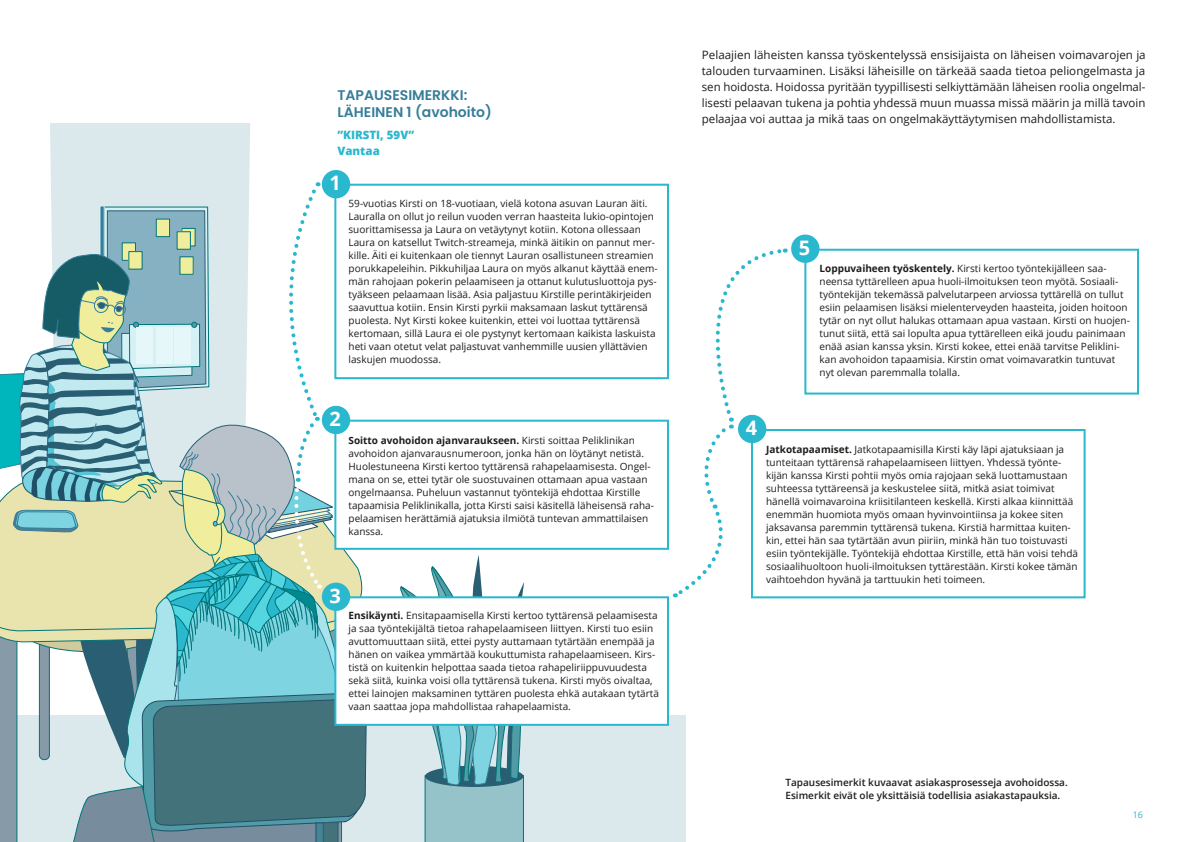
<style>
.page{position:relative;width:1191px;height:842px;background:#fff}
.page>*{position:absolute;margin:0;border:0;box-sizing:border-box;transform-origin:0 0}
.t1{font:700 20px "Open Sans";color:#fff}
.Tapausesimerkki{font:600 14px "Poppins";color:#367d99}
.p_11_5_pt{font:11.5px/16px "Open Sans";color:#1d1d1b;text-align:justify}
.P_11_5_extrabold{font:800 11.5px "Open Sans";color:#29b8cd}
.p_10_pt{font:10px/13px "Open Sans";color:#1d1d1b}
.Kuvatxt{font:600 10px/13px "Open Sans";color:#1d1d1b}
.t2{font:9px "Open Sans";color:#29b8cd}
.s1{font-weight:700}
</style>
<div class="page">
<div style="left:0;top:715px;width:685px;height:127px;background:#dbe9ed"></div>
<div style="left:50px;top:123px;width:200px;height:59px;background:#dbe9ed"></div>
<svg style="left:400px;top:555px;width:125px;height:287px"></svg>
<div style="left:334px;top:420px;width:335px;height:130px;background:#fff;border:2px solid #29b8cd"></div>
<div style="left:334px;top:596px;width:335px;height:130px;background:#fff;border:2px solid #29b8cd"></div>
<div style="left:804px;top:249px;width:335px;height:146px;border:2px solid #29b8cd"></div>
<div style="left:751px;top:429px;width:334px;height:169px;border:2px solid #29b8cd"></div>
<div style="left:334px;top:184px;width:335px;height:195px;border:2px solid #29b8cd"></div>
<div style="left:322px;top:170px;width:28px;height:28px;background:#29b8cd;border-radius:50%"></div>
<div style="left:791px;top:235px;width:28px;height:28px;background:#29b8cd;border-radius:50%"></div>
<svg style="left:673px;top:248px;width:112px;height:351px"></svg>
<svg style="left:0;top:182px;width:366px;height:660px"></svg>
<p class="Tapausesimerkki" style="left:337px;top:87px;width:131px">TAPAUSESIMERKKI:</p>
<p class="Tapausesimerkki" style="left:337px;top:104px;width:156px">LÄHEINEN 1 (avohoito)</p>
<p class="P_11_5_extrabold" style="left:337px;top:126px;width:78px">”KIRSTI, 59V”</p>
<p class="P_11_5_extrabold" style="left:337px;top:142px;width:44px">Vantaa</p>
<h1 class="t1" style="left:330px;top:169px;width:13px">1</h1>
<p class="p_10_pt" style="left:348px;top:197px;width:311px">59-vuotias Kirsti on 18-vuotiaan, vielä kotona asuvan Lauran äiti.<br>Lauralla on ollut jo reilun vuoden verran haasteita lukio-opintojen suorittamisessa ja Laura on vetäytynyt kotiin. Kotona ollessaan Laura on katsellut Twitch-streameja, minkä äitikin on pannut mer&shy;kille. Äiti ei kuitenkaan ole tiennyt Lauran osallistuneen streamien porukkapeleihin. Pikkuhiljaa Laura on myös alkanut käyttää enem&shy;män rahojaan pokerin pelaamiseen ja ottanut kulutusluottoja pys&shy;tyäkseen pelaamaan lisää. Asia paljastuu Kirstille perintäkirjeiden saavuttua kotiin. Ensin Kirsti pyrkii maksamaan laskut tyttärensä puolesta. Nyt Kirsti kokee kuitenkin, ettei voi luottaa tyttärensä kertomaan, sillä Laura ei ole pystynyt kertomaan kaikista laskuista heti vaan otetut velat paljastuvat vanhemmille uusien yllättävien laskujen muodossa.</p>
<h1 class="t1" style="left:330px;top:405px;width:13px">2</h1>
<p class="p_10_pt" style="left:348px;top:433px;width:307px"><span class="s1">Soitto avohoidon ajanvaraukseen.</span> Kirsti soittaa Peliklinikan avohoidon ajanvarausnumeroon, jonka hän on löytänyt netistä.<br>Huolestuneena Kirsti kertoo tyttärensä rahapelaamisesta. Ongel&shy;mana on se, ettei tytär ole suostuvainen ottamaan apua vastaan ongelmaansa. Puheluun vastannut työntekijä ehdottaa Kirstille tapaamisia Peliklinikalla, jotta Kirsti saisi käsitellä läheisensä raha&shy;pelaamisen herättämiä ajatuksia ilmiötä tuntevan ammattilaisen kanssa.</p>
<h1 class="t1" style="left:330px;top:581px;width:13px">3</h1>
<p class="p_10_pt" style="left:348px;top:609px;width:312px"><span class="s1">Ensikäynti.</span> Ensitapaamisella Kirsti kertoo tyttärensä pelaamisesta ja saa työntekijältä tietoa rahapelaamiseen liittyen. Kirsti tuo esiin avuttomuuttaan siitä, ettei pysty auttamaan tytärtään enempää ja hänen on vaikea ymmärtää koukuttumista rahapelaamiseen. Kirs&shy;tistä on kuitenkin helpottaa saada tietoa rahapeliriippuvuudesta sekä siitä, kuinka voisi olla tyttärensä tukena. Kirsti myös oivaltaa, ettei lainojen maksaminen tyttären puolesta ehkä autakaan tytärtä vaan saattaa jopa mahdollistaa rahapelaamista.</p>
<p class="p_11_5_pt" style="left:702px;top:46px;width:445px">Pelaajien läheisten kanssa työskentelyssä ensisijaista on läheisen voimavarojen ja talouden turvaaminen. Lisäksi läheisille on tärkeää saada tietoa peliongelmasta ja sen hoidosta. Hoidossa pyritään tyypillisesti selkiyttämään läheisen roolia ongelmal&shy;lisesti pelaavan tukena ja pohtia yhdessä muun muassa missä määrin ja millä tavoin pelaajaa voi auttaa ja mikä taas on ongelmakäyttäytymisen mahdollistamista.</p>
<h1 class="t1" style="left:799px;top:233px;width:13px">5</h1>
<p class="p_10_pt" style="left:819px;top:262px;width:312px"><span class="s1">Loppuvaiheen työskentely.</span> Kirsti kertoo työntekijälleen saa&shy;neensa tyttärelleen apua huoli-ilmoituksen teon myötä. Sosiaali&shy;työntekijän tekemässä palvelutarpeen arviossa tyttärellä on tullut esiin pelaamisen lisäksi mielenterveyden haasteita, joiden hoitoon tytär on nyt ollut halukas ottamaan apua vastaan. Kirsti on huojen&shy;tunut siitä, että sai lopulta apua tyttärelleen eikä joudu painimaan enää asian kanssa yksin. Kirsti kokee, ettei enää tarvitse Peliklini&shy;kan avohoidon tapaamisia. Kirstin omat voimavaratkin tuntuvat nyt olevan paremmalla tolalla.</p>
<h1 class="t1" style="left:746px;top:414px;width:13px">4</h1>
<p class="p_10_pt" style="left:766px;top:442px;width:313px"><span class="s1">Jatkotapaamiset.</span> Jatkotapaamisilla Kirsti käy läpi ajatuksiaan ja tunteitaan tyttärensä rahapelaamiseen liittyen. Yhdessä työnte&shy;kijän kanssa Kirsti pohtii myös omia rajojaan sekä luottamustaan suhteessa tyttäreensä ja keskustelee siitä, mitkä asiat toimivat hänellä voimavaroina kriisitilanteen keskellä. Kirsti alkaa kiinnittää enemmän huomiota myös omaan hyvinvointiinsa ja kokee siten jaksavansa paremmin tyttärensä tukena. Kirstiä harmittaa kuiten&shy;kin, ettei hän saa tytärtään avun piiriin, minkä hän tuo toistuvasti esiin työntekijälle. Työntekijä ehdottaa Kirstille, että hän voisi tehdä sosiaalihuoltoon huoli-ilmoituksen tyttärestään. Kirsti kokee tämän vaihtoehdon hyvänä ja tarttuukin heti toimeen.</p>
<p class="Kuvatxt" style="left:785px;top:776px;width:284px">Tapausesimerkit kuvaavat asiakasprosesseja avohoidossa.<br>Esimerkit eivät ole yksittäisiä todellisia asiakastapauksia.</p>
<p class="t2" style="left:1132px;top:808px;width:12px">16</p>
</div>
